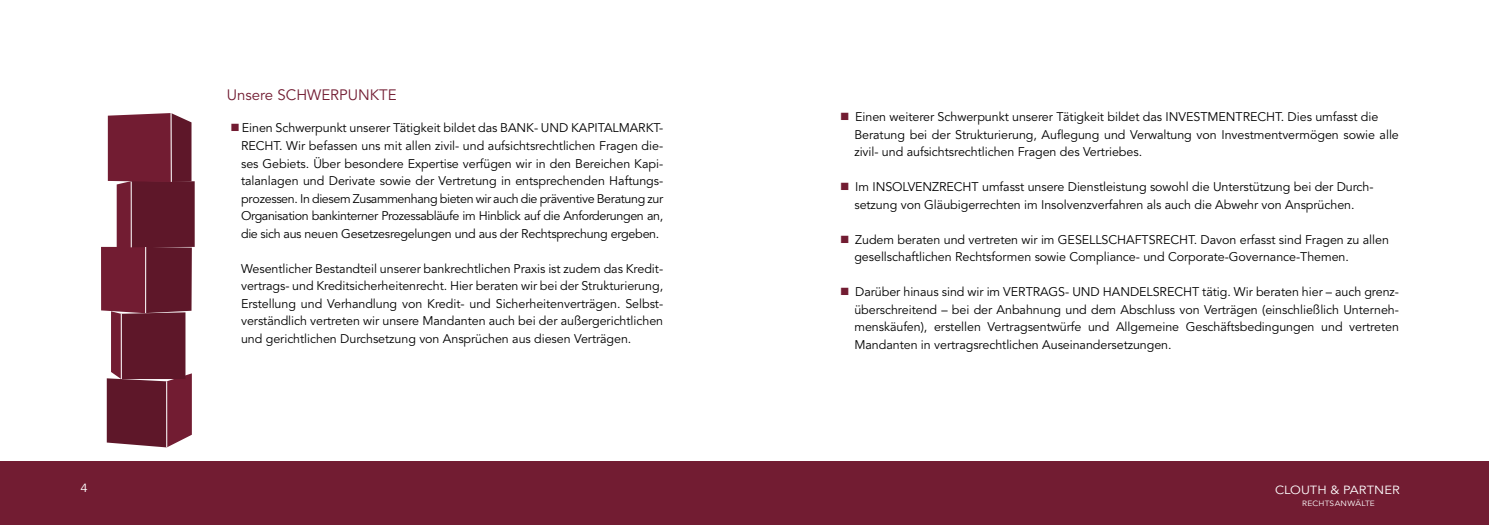
<style>
.page{position:relative;width:1489px;height:525px;background:#fff}
.page>*{position:absolute;margin:0;border:0;box-sizing:border-box;transform-origin:0 0}
.t1{font:15px "Avenir LT Std";color:#721c32}
.t2{font:12.5px/17.5px "Avenir LT Std";letter-spacing:-.005em;color:#000;text-align:justify}
.t3{font:11.75px "Avenir LT Std";color:#fff;scale:1.1 1}
.t4{font:7.5px "Avenir LT Std";letter-spacing:.02em;color:#fff;scale:1.1 1}
.s1{color:#721c32}
</style>
<div class="page">
<div style="left:744px;top:461px;width:744px;height:63px;background:#721c32"></div>
<div style="left:0;top:461px;width:744px;height:63px;background:#721c32"></div>
<div style="left:131px;top:181px;width:64px;height:66px;background:#5e1729"></div>
<svg style="left:101px;top:113px;width:91px;height:334px"></svg>
<hr style="left:171px;top:113px;width:1px;height:69px;background:#fff">
<p class="t3" style="left:81px;top:481px;width:8px">4</p>
<p class="t1" style="left:227px;top:86px;width:171px">Unsere SCHWERPUNKTE</p>
<p class="t2" style="left:241px;top:120px;width:423px;text-indent:-11px"><span class="s1">■</span> Einen Schwerpunkt unserer Tätigkeit bildet das BANK- UND KAPITALMARKT-RECHT. Wir befassen uns mit allen zivil- und aufsichtsrechtlichen Fragen die&shy;ses Gebiets. Über besondere Expertise verfügen wir in den Bereichen Kapi&shy;talanlagen und Derivate sowie der Vertretung in entsprechenden Haftungs&shy;prozessen. In diesem Zusammenhang bieten wir auch die präventive Beratung zur Organisation bankinterner Prozessabläufe im Hinblick auf die Anforderungen an, die sich aus neuen Gesetzesregelungen und aus der Rechtsprechung ergeben.</p>
<p class="t2" style="left:241px;top:260px;width:423px">Wesentlicher Bestandteil unserer bankrechtlichen Praxis ist zudem das Kredit&shy;vertrags- und Kreditsicherheitenrecht. Hier beraten wir bei der Strukturierung, Erstellung und Verhandlung von Kredit- und Sicherheitenverträgen. Selbst&shy;verständlich vertreten wir unsere Mandanten auch bei der außergerichtlichen und gerichtlichen Durchsetzung von Ansprüchen aus diesen Verträgen.</p>
<p class="t2" style="left:854px;top:108px;width:546px;text-align:left;text-indent:-14px"><span class="s1">■</span> Einen weiterer Schwerpunkt unserer Tätigkeit bildet das INVESTMENTRECHT. Dies umfasst die<br>Beratung bei der Strukturierung, Auflegung und Verwaltung von Investmentvermögen sowie alle zivil- und aufsichtsrechtlichen Fragen des Vertriebes.</p>
<p class="t2" style="left:840px;top:178px;width:535px;text-align:center"><span class="s1">■</span> Im INSOLVENZRECHT umfasst unsere Dienstleistung sowohl die Unterstützung bei der Durch&shy;setzung von Gläubigerrechten im Insolvenzverfahren als auch die Abwehr von Ansprüchen.</p>
<p class="t2" style="left:854px;top:231px;width:536px;text-indent:-14px"><span class="s1">■</span> Zudem beraten und vertreten wir im GESELLSCHAFTSRECHT. Davon erfasst sind Fragen zu allen gesellschaftlichen Rechtsformen sowie Compliance- und Corporate-Governance-Themen.</p>
<p class="t2" style="left:854px;top:283px;width:546px;text-indent:-14px"><span class="s1">■</span> Darüber hinaus sind wir im VERTRAGS- UND HANDELSRECHT tätig. Wir beraten hier – auch grenz&shy;überschreitend – bei der Anbahnung und dem Abschluss von Verträgen (einschließlich Unterneh&shy;menskäufen), erstellen Vertragsentwürfe und Allgemeine Geschäftsbedingungen und vertreten Mandanten in vertragsrechtlichen Auseinandersetzungen.</p>
<p class="t3" style="left:1274px;top:482px;width:115px">CLOUTH &amp; PARTNER</p>
<p class="t4" style="left:1302px;top:498px;width:67px">RECHTSANWÄLTE</p>
</div>
